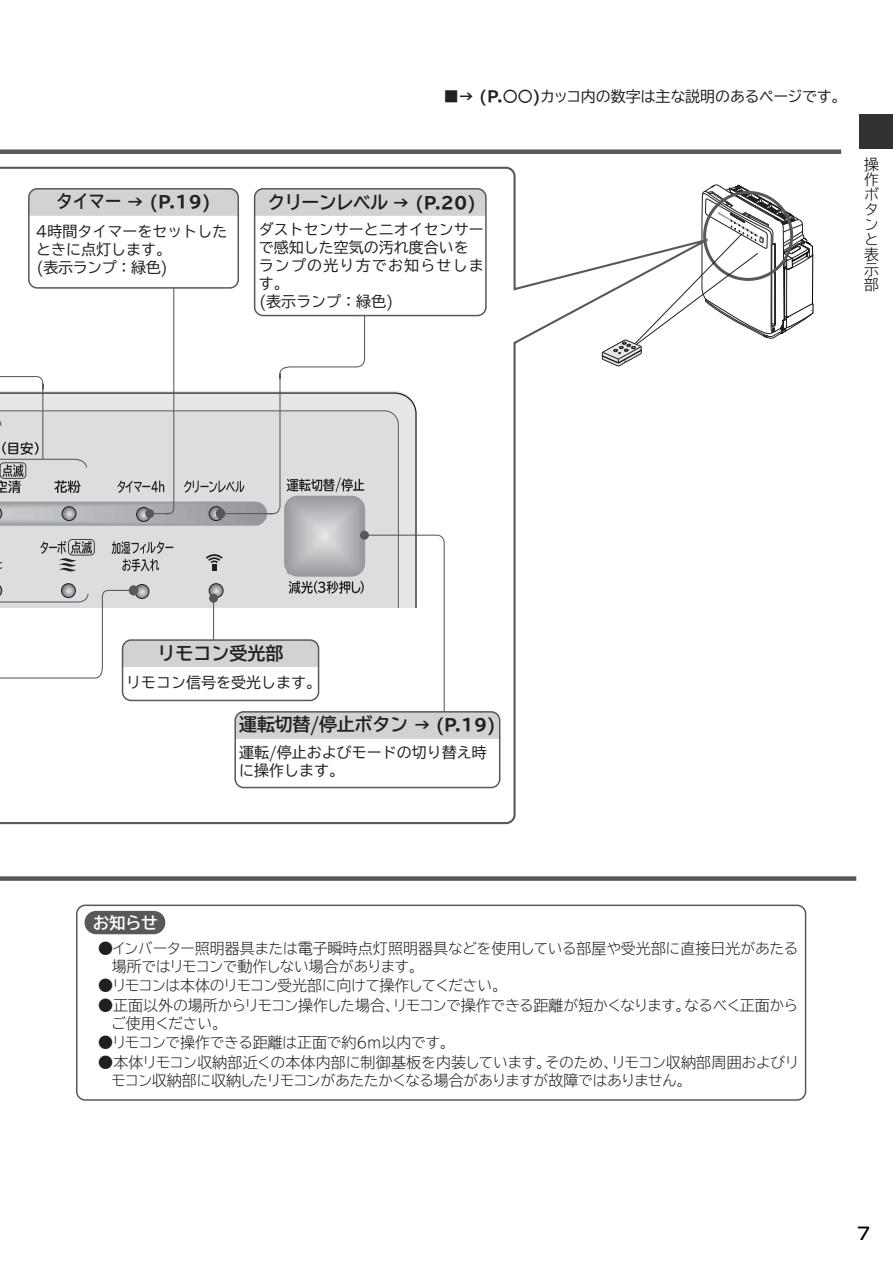
<style>
.page{position:relative;width:893px;height:1263px;background:#fff}
.page>*{position:absolute;margin:0;border:0;box-sizing:border-box;transform-origin:0 0}
.t1{font:18px "TBUD Go Std Bold 90 pv RKSJ H";letter-spacing:-.015em;color:#231f20}
.t2{font:18px "TBUD Go Std Bold 90 pv RKSJ H";letter-spacing:-.05em;color:#231f20}
.t3{font:500 16.95px "Shin Go Pro";color:#000}
.t4{font:16.5px "TBUD Go Std Ex Bold 90 pv RKSJ H";color:#231f20}
.t5{font:16.5px "TBUD Go Std Bold 90 pv RKSJ H";color:#fff}
.t6{font:15px/18px "TBUD Go Std Super Light 90 pv RKSJ H";letter-spacing:-.03em;color:#231f20}
.t7{font:15px/18px "TBUD Go Std Regular 90 pv RKSJ H";color:#231f20}
.t8{font:15px "TBUD Go Std Super Light 90 pv RKSJ H";letter-spacing:-.055em;color:#231f20}
.t9{font:300 14.85px/14.9px "TBUD Go Std Super";color:#000;text-align:justify}
.s1{font-family:"TBUD Go Std Bold 90 pv RKSJ H";font-size:18px}
.s2{font-family:"TBUD Go Std Ex Bold 90 pv RKSJ H"}
.s3{font-family:"TBUD Go Std Ex Bold 90 pv RKSJ H";font-size:16.5px}
</style>
<div class="page">
<div style="left:859px;top:115px;width:34px;height:34px;background:#323232"></div>
<div style="left:0;top:149px;width:841px;height:5px;background:#57585a"></div>
<div style="left:0;top:876px;width:856px;height:5px;background:#57585a"></div>
<svg style="left:0;top:166px;width:602px;height:659px"></svg>
<div style="left:76px;top:904px;width:730px;height:197px;border:2px solid #57585a;border-radius:9px"></div>
<div style="left:85px;top:911px;width:80px;height:23px;background:#57585a;border-radius:12px"></div>
<svg style="left:0;top:287px;width:500px;height:452px"></svg>
<svg style="left:602px;top:149px;width:212px;height:218px"></svg>
<p class="t4" style="left:57px;top:193px;width:156px"><span class="s1">タイマー</span> → (P.19)</p>
<p class="t7" style="left:36px;top:222px;width:193px">4時間タイマーをセットしたときに点灯します。<br>(表示ランプ：緑色)</p>
<p class="t7" style="left:444px;top:87px;width:404px">■<span class="s2">→ (P.○○)</span>カッコ内の数字は主な説明のあるページです。</p>
<p class="t2" style="left:267px;top:187px;width:210px">クリーンレベル <span class="s3">→ (P.20)</span></p>
<p class="t7" style="left:259px;top:220px;width:227px">ダストセンサーとニオイセンサーで感知した空気の汚れ度合いをランプの光り方でお知らせします。<br>(表示ランプ：緑色)</p>
<p class="t9" style="left:864px;top:157px;width:16px">操作ボタンと表示部</p>
<p class="t1" style="left:157px;top:638px;width:127px">リモコン受光部</p>
<p class="t7" style="left:126px;top:673px;width:196px">リモコン信号を受光します。</p>
<p class="t1" style="left:239px;top:710px;width:258px">運転切替/停止ボタン <span class="s3">→ (P.19)</span></p>
<p class="t5" style="left:93px;top:909px;width:66px">お知らせ</p>
<p class="t7" style="left:239px;top:743px;width:249px">運転/停止およびモードの切り替え時に操作します。</p>
<p class="t6" style="left:112px;top:938px;width:688px;text-indent:-13px">●インバーター照明器具または電子瞬時点灯照明器具などを使用している部屋や受光部に直接日光があたる場所ではリモコンで動作しない場合があります。</p>
<p class="t8" style="left:98px;top:973px;width:411px">●リモコンは本体のリモコン受光部に向けて操作してください。</p>
<p class="t6" style="left:111px;top:995px;width:689px;text-indent:-13px">●正面以外の場所からリモコン操作した場合、リモコンで操作できる距離が短かくなります。なるべく正面からご使用ください。</p>
<p class="t6" style="left:98px;top:1033px;width:358px">●リモコンで操作できる距離は正面で約6m以内です。</p>
<p class="t6" style="left:111px;top:1052px;width:690px;text-indent:-13px">●本体リモコン収納部近くの本体内部に制御基板を内装しています。そのため、リモコン収納部周囲およびリモコン収納部に収納したリモコンがあたたかくなる場合がありますが故障ではありません。</p>
<p class="t3" style="left:857px;top:1219px;width:14px">7</p>
</div>
